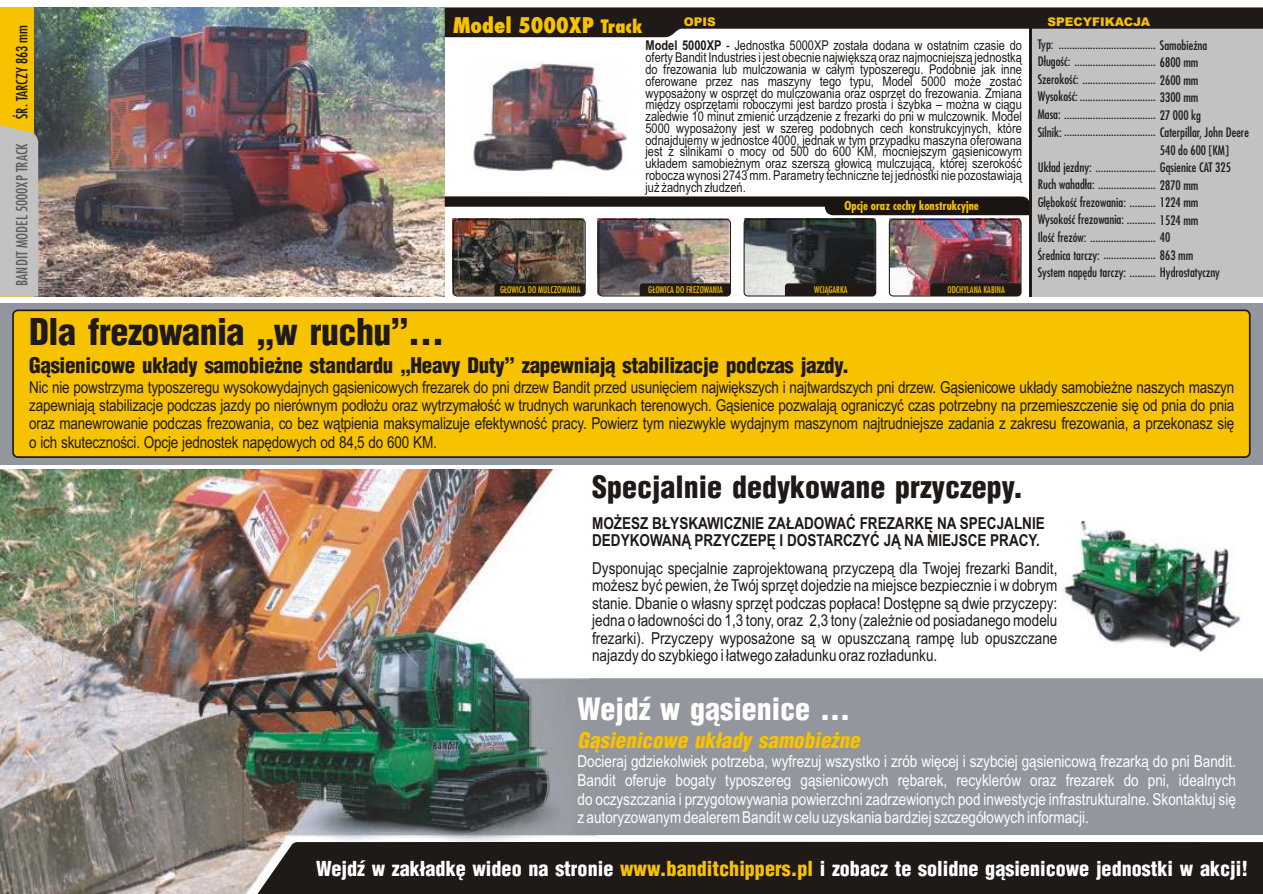
<style>
.page{position:relative;width:1263px;height:894px;background:#fff}
.page>*{position:absolute;margin:0;border:0;box-sizing:border-box;transform-origin:0 0}
.t1{font:900 36px "Switzerland Cond";letter-spacing:-.015em;color:#1f1a17}
.t2{font:900 30px "Switzerland Cond";color:#1f1a17}
.t3{font:900 30px "Switzerland Cond";color:#fff}
.t4{font:900 21px "Switzerland Cond";letter-spacing:-.015em;color:#1f1a17}
.t5{font:italic 900 21px "Switzerland Cond";color:#f7c200}
.t6{font:800 21px "Fujiyama";color:#f7c200}
.t7{font:900 20.1px "Switzerland Cond";color:#fff}
.t8{font:16.5px/17.5px "Arial Narrow CE";letter-spacing:-.005em;color:#1f1a17;text-align:justify}
.t9{font:16.5px/18.8px "Arial Narrow CE";color:#fff;text-align:justify}
.t10{font:700 16.5px/17.7px "Arial Narrow CE";color:#1f1a17}
.t11{font:15px "Fujiyama";color:#615c5c}
.t12{font:15px "Fujiyama";color:#1f1a17}
.t13{font:13.5px/11.7px "Arial Narrow CE";color:#1f1a17;text-align:justify}
.t14{font:12.75px/17.5px "Fujiyama";color:#1f1a17}
.t15{font:700 12px "Fujiyama";color:#f7c200}
.t16{font:900 12px "Arial";color:#f7c200}
.t17{font:9px "Fujiyama";color:#f7c200}
.s1{font-size:18px}
.s2{font-weight:700}
.s3{color:#f7c200}
</style>
<div class="page">
<div style="left:0;top:303px;width:1263px;height:162px;background:#94969e"></div>
<div style="left:1031px;top:26px;width:232px;height:271px;background:#c2c2c2"></div>
<img style="left:34px;top:7px;width:411px;height:289px">
<svg style="left:445px;top:7px;width:818px;height:30px"></svg>
<div style="left:0;top:7px;width:34px;height:290px;background:#f7c200"></div>
<hr style="left:1029px;top:26px;width:3px;height:271px;background:#1f1a17">
<div style="left:0;top:123px;width:38px;height:174px;background:#c2c2c2"></div>
<img style="left:445px;top:196px;width:584px;height:101px">
<img style="left:473px;top:63px;width:154px;height:109px">
<img style="left:0;top:470px;width:600px;height:424px">
<img style="left:1063px;top:520px;width:181px;height:133px">
<div style="left:251px;top:842px;width:1012px;height:52px;background:#1f1a17"></div>
<div style="left:586px;top:678px;width:677px;height:157px;background:#94969e"></div>
<div style="left:12px;top:309px;width:1239px;height:149px;background:#f7c200;border:2px solid #1f1a17;border-radius:5px"></div>
<p class="t12" style="left:16px;top:119px;width:96px;rotate:-90deg">ŒR. TARCZY 863 mm</p>
<p class="t11" style="left:16px;top:286px;width:144px;rotate:-90deg">BANDIT MODEL 5000XP TRACK</p>
<p class="t6" style="left:453px;top:18px;width:191px">Model 5000XP <span class="s1">Track</span></p>
<p class="t16" style="left:684px;top:17px;width:33px">OPIS</p>
<p class="t16" style="left:1048px;top:17px;width:104px">SPECYFIKACJA</p>
<p class="t13" style="left:645px;top:41px;width:378px"><span class="s2">Model 5000XP</span> - Jednostka 5000XP zosta³a dodana w ostatnim czasie do oferty Bandit Industries i jest obecnie najwiêksz¹ oraz najmocniejsz¹ jednostk¹ do frezowania lub mulczowania w ca³ym typoszeregu. Podobnie jak inne oferowane przez nas maszyny tego typu, Model 5000 mo¿e zostaæ wyposa¿ony w osprzêt do mulczowania oraz osprzêt do frezowania. Zmiana miêdzy osprzêtami roboczymi jest bardzo prosta i szybka – mo¿na w ci¹gu zaledwie 10 minut zmieniæ urz¹dzenie z frezarki do pni w mulczownik. Model 5000 wyposa¿ony jest w szereg podobnych cech konstrukcyjnych, które odnajdujemy w jednostce 4000, jednak w tym przypadku maszyna oferowana jest z silnikami o mocy od 500 do 600 KM, mocniejszym g¹sienicowym uk³adem samobie¿nym oraz szersz¹ g³owic¹ mulczuj¹c¹, której szerokoœæ robocza wynosi 2743 mm. Parametry techniczne tej jednostki nie pozostawiaj¹ ju¿ ¿adnych z³udzeñ.</p>
<p class="t14" style="left:1038px;top:36px;width:213px">Typ: ..................................... Samobie¿na<br>D³ugoœæ: ............................... 6800 mm<br>Szerokoœæ: ............................ 2600 mm<br>Wysokoœæ: ............................. 3300 mm<br>Masa: ................................... 27 000 kg<br>Silnik: ................................... Caterpillar, John Deere</p>
<p class="t14" style="left:1160px;top:142px;width:71px">540 do 600 [KM]</p>
<p class="t14" style="left:1038px;top:159px;width:195px">Uk³ad jezdny: ....................... G¹sienice CAT 325<br>Ruch wahad³a: ...................... 2870 mm G³êbokoœæ frezowania: .......... 1224 mm Wysokoœæ frezowania: ........... 1524 mm<br>Iloœæ frezów: ......................... 40<br>Œrednica tarczy: .................... 863 mm<br>System napêdu tarczy: .......... Hydrostatyczny</p>
<p class="t15" style="left:845px;top:201px;width:136px">Opcje oraz cechy konstrukcyjne</p>
<p class="t17" style="left:500px;top:286px;width:82px">G£OWICA DO MULCZOWANIA</p>
<p class="t17" style="left:648px;top:286px;width:76px">G£OWICA DO FREZOWANIA</p>
<p class="t17" style="left:814px;top:286px;width:35px">WCI¥GARKA</p>
<p class="t17" style="left:947px;top:286px;width:59px">ODCHYLANA KABINA</p>
<h1 class="t1" style="left:29px;top:316px;width:417px">Dla frezowania „w ruchu”…</h1>
<p class="t4" style="left:29px;top:356px;width:821px">G¹sienicowe uk³ady samobie¿ne standardu „Heavy Duty” zapewniaj¹ stabilizacje podczas jazdy.</p>
<p class="t8" style="left:29px;top:379px;width:1207px;line-height:18.3px">Nic nie powstrzyma typoszeregu wysokowydajnych g¹sienicowych frezarek do pni drzew Bandit przed usuniêciem najwiêkszych i najtwardszych pni drzew. G¹sienicowe uk³ady samobie¿ne naszych maszyn zapewniaj¹ stabilizacje podczas jazdy po nierównym pod³o¿u oraz wytrzyma³oœæ w trudnych warunkach terenowych. G¹sienice pozwalaj¹ ograniczyæ czas potrzebny na przemieszczenie siê od pnia do pnia oraz manewrowanie podczas frezowania, co bez w¹tpienia maksymalizuje efektywnoœæ pracy. Powierz tym niezwykle wydajnym maszynom najtrudniejsze zadania z zakresu frezowania, a przekonasz siê o ich skutecznoœci. Opcje jednostek napêdowych od 84,5 do 600 KM.</p>
<h2 class="t2" style="left:592px;top:473px;width:433px">Specjalnie dedykowane przyczepy.</h2>
<p class="t10" style="left:592px;top:515px;width:454px">MO¯ESZ B£YSKAWICZNIE ZA£ADOWAÆ FREZARKÊ NA SPECJALNIE<br>DEDYKOWAN¥ PRZYCZEPÊ I DOSTARCZYÆ J¥ NA MIEJSCE PRACY.</p>
<p class="t8" style="left:592px;top:561px;width:467px">Dysponuj¹c specjalnie zaprojektowan¹ przyczep¹ dla Twojej frezarki Bandit, mo¿esz byæ pewien, ¿e Twój sprzêt dojedzie na miejsce bezpiecznie i w dobrym stanie. Dbanie o w³asny sprzêt podczas pop³aca! Dostêpne s¹ dwie przyczepy: jedna o ³adownoœci do 1,3 tony, oraz 2,3 tony (zale¿nie od posiadanego modelu frezarki). Przyczepy wyposa¿one s¹ w opuszczan¹ rampê lub opuszczane najazdy do szybkiego i ³atwego za³adunku oraz roz³adunku.</p>
<h2 class="t3" style="left:578px;top:696px;width:274px">WejdŸ w g¹sienice …</h2>
<p class="t9" style="left:578px;top:754px;width:660px">Docieraj gdziekolwiek potrzeba, wyfrezuj wszystko i zrób wiêcej i szybciej g¹sienicow¹ frezark¹ do pni Bandit.<br>Bandit oferuje bogaty typoszereg g¹sienicowych rêbarek, recyklerów oraz frezarek do pni, idealnych do oczyszczania i przygotowywania powierzchni zadrzewionych pod inwestycje infrastrukturalne. Skontaktuj siê z autoryzowanym dealerem Bandit w celu uzyskania bardziej szczegó³owych informacji.</p>
<p class="t5" style="left:578px;top:731px;width:284px">G¹sienicowe uk³ady samobie¿ne</p>
<p class="t7" style="left:316px;top:860px;width:933px">WejdŸ w zak³adkê wideo na stronie <span class="s3">www.banditchippers.pl</span> i zobacz te solidne g¹sienicowe jednostki w akcji!</p>
</div>
